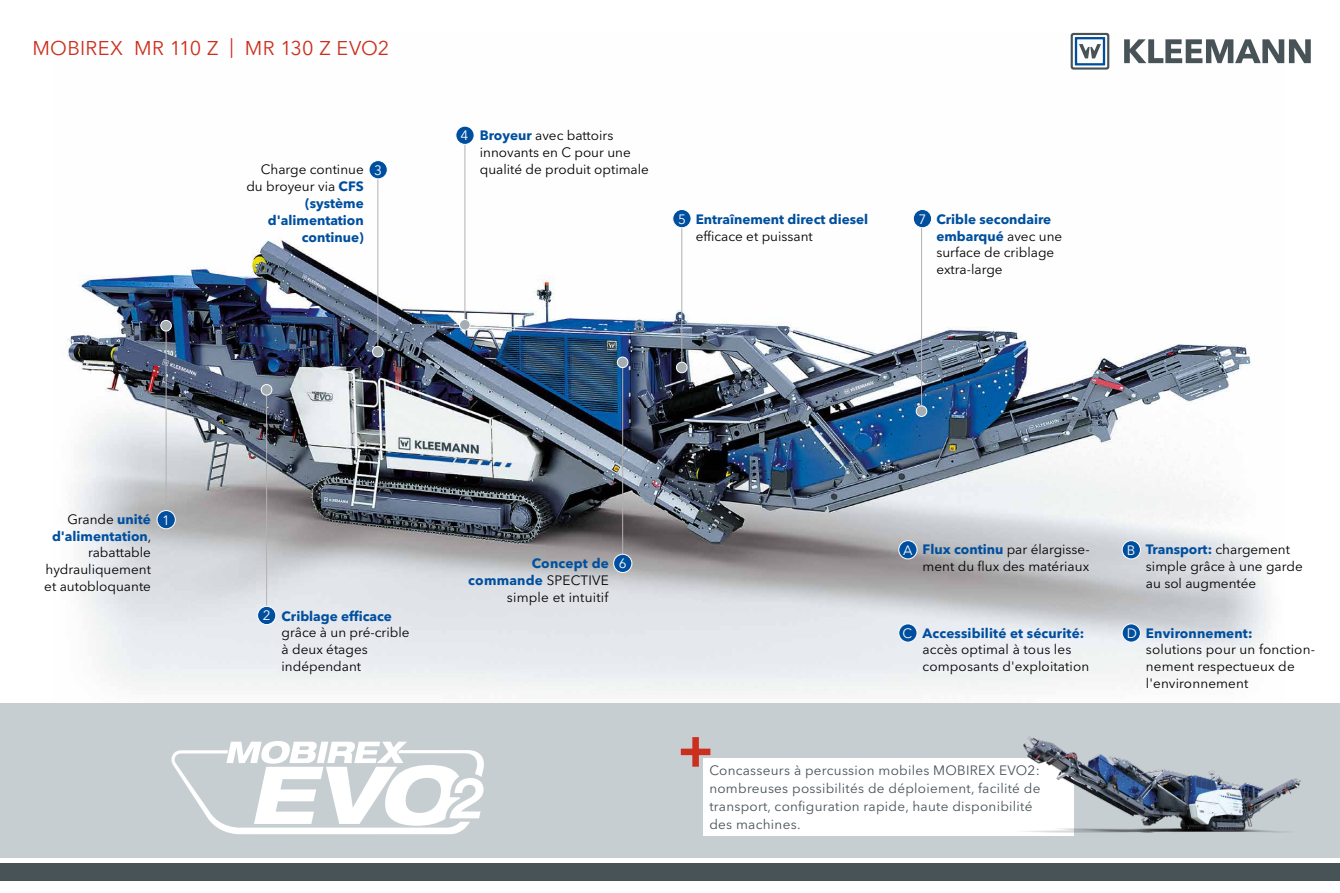
<style>
.page{position:relative;width:1340px;height:893px;background:#fff}
.page>*{position:absolute;margin:0;border:0;box-sizing:border-box;transform-origin:0 0}
.t1{font:19.8px "Avenir Next LT Pro";letter-spacing:.015em;color:#cb2f1d}
.t2{font:13.5px/16.9px "Avenir Next LT Pro";color:#000}
.t3{font:13.5px/18px "Avenir Next LT Pro";letter-spacing:.02em;color:#485358}
.t4{font:700 13.5px/16.9px "Avenir Next LT Pro";color:#004f9f;text-align:right}
.t5{font:13.5px "Avenir Next LT Pro";color:#fff}
.s1{font-weight:400;color:#000}
.s2{font-weight:700;color:#004f9f}
</style>
<div class="page">
<img style="left:54px;top:34px;width:1230px;height:670px">
<div style="left:0;top:704px;width:1339px;height:154px;background:#c7ced2"></div>
<div style="left:0;top:862px;width:1339px;height:18px;background:#485358"></div>
<hr style="left:166px;top:325px;width:1px;height:193px;background:#b3b2b2">
<div style="left:161px;top:320px;width:10px;height:11px;background:#a3adb2;border-radius:50%"></div>
<div style="left:160px;top:320px;width:12px;height:11px;border:1px solid #fff;border-radius:50%"></div>
<hr style="left:266px;top:389px;width:1px;height:223px;background:#b3b2b2">
<div style="left:261px;top:385px;width:11px;height:10px;background:#a3adb2;border-radius:50%"></div>
<div style="left:261px;top:384px;width:11px;height:11px;border:1px solid #fff;border-radius:50%"></div>
<hr style="left:622px;top:363px;width:1px;height:208px;background:#b3b2b2">
<div style="left:617px;top:357px;width:11px;height:11px;background:#a3adb2;border-radius:50%"></div>
<div style="left:617px;top:357px;width:11px;height:11px;border:1px solid #fff;border-radius:50%"></div>
<hr style="left:377px;top:172px;width:1px;height:180px;background:#b3b2b2">
<div style="left:372px;top:346px;width:11px;height:11px;background:#a3adb2;border-radius:50%"></div>
<div style="left:372px;top:346px;width:11px;height:11px;border:1px solid #fff;border-radius:50%"></div>
<hr style="left:464px;top:143px;width:1px;height:182px;background:#b3b2b2">
<div style="left:459px;top:320px;width:11px;height:10px;background:#a3adb2;border-radius:50%"></div>
<div style="left:459px;top:319px;width:11px;height:11px;border:1px solid #fff;border-radius:50%"></div>
<hr style="left:921px;top:219px;width:1px;height:193px;background:#b3b2b2">
<div style="left:916px;top:406px;width:10px;height:10px;background:#a3adb2;border-radius:50%"></div>
<div style="left:915px;top:406px;width:12px;height:11px;border:1px solid #fff;border-radius:50%"></div>
<div style="left:369px;top:161px;width:18px;height:18px;background:#004f9f;border-radius:50%"></div>
<div style="left:369px;top:160px;width:18px;height:19px;border:1px solid #fff;border-radius:50%"></div>
<div style="left:456px;top:126px;width:18px;height:18px;background:#004f9f;border-radius:50%"></div>
<div style="left:455px;top:126px;width:19px;height:19px;border:1px solid #fff;border-radius:50%"></div>
<hr style="left:681px;top:221px;width:1px;height:147px;background:#b3b2b2">
<div style="left:676px;top:362px;width:11px;height:11px;background:#a3adb2;border-radius:50%"></div>
<div style="left:676px;top:362px;width:11px;height:11px;border:1px solid #fff;border-radius:50%"></div>
<div style="left:672px;top:209px;width:19px;height:19px;background:#004f9f;border-radius:50%"></div>
<div style="left:672px;top:209px;width:19px;height:19px;border:1px solid #fff;border-radius:50%"></div>
<div style="left:913px;top:209px;width:18px;height:19px;background:#004f9f;border-radius:50%"></div>
<div style="left:913px;top:209px;width:18px;height:19px;border:1px solid #fff;border-radius:50%"></div>
<div style="left:613px;top:554px;width:19px;height:18px;background:#004f9f;border-radius:50%"></div>
<div style="left:613px;top:554px;width:19px;height:19px;border:1px solid #fff;border-radius:50%"></div>
<div style="left:257px;top:606px;width:19px;height:19px;background:#004f9f;border-radius:50%"></div>
<div style="left:257px;top:606px;width:19px;height:19px;border:1px solid #fff;border-radius:50%"></div>
<div style="left:157px;top:511px;width:18px;height:18px;background:#004f9f;border-radius:50%"></div>
<div style="left:157px;top:510px;width:18px;height:19px;border:1px solid #fff;border-radius:50%"></div>
<svg style="left:681px;top:737px;width:29px;height:30px"></svg>
<div style="left:703px;top:758px;width:370px;height:78px;background:#fff"></div>
<svg style="left:1124px;top:39px;width:186px;height:24px"></svg>
<svg style="left:1070px;top:33px;width:39px;height:37px"></svg>
<svg style="left:171px;top:741px;width:313px;height:93px"></svg>
<img style="left:1013px;top:678px;width:297px;height:185px">
<div style="left:898px;top:624px;width:19px;height:18px;background:#004f9f;border-radius:50%"></div>
<div style="left:898px;top:624px;width:19px;height:18px;border:1px solid #fff;border-radius:50%"></div>
<div style="left:898px;top:541px;width:19px;height:18px;background:#004f9f;border-radius:50%"></div>
<div style="left:898px;top:540px;width:19px;height:19px;border:1px solid #fff;border-radius:50%"></div>
<div style="left:1122px;top:541px;width:18px;height:18px;background:#004f9f;border-radius:50%"></div>
<div style="left:1121px;top:540px;width:19px;height:19px;border:1px solid #fff;border-radius:50%"></div>
<div style="left:1122px;top:624px;width:18px;height:18px;background:#004f9f;border-radius:50%"></div>
<div style="left:1121px;top:624px;width:19px;height:18px;border:1px solid #fff;border-radius:50%"></div>
<h1 class="t1" style="left:32px;top:36px;width:358px">MOBIREX MR 110 Z | MR 130 Z EVO2</h1>
<p class="t4" style="left:246px;top:161px;width:119px"><span class="s1">Charge continue du broyeur via</span> CFS (système d'alimentation continue)</p>
<p class="t5" style="left:374px;top:162px;width:9px">3</p>
<p class="t5" style="left:460px;top:127px;width:9px">4</p>
<p class="t2" style="left:480px;top:127px;width:171px"><span class="s2">Broyeur</span> avec battoirs innovants en C pour une qualité de produit optimale</p>
<p class="t4" style="left:695px;top:210px;width:174px">Entraînement direct diesel</p>
<p class="t2" style="left:695px;top:227px;width:119px">efficace et puissant</p>
<p class="t5" style="left:678px;top:211px;width:9px">5</p>
<p class="t5" style="left:918px;top:211px;width:9px">7</p>
<p class="t2" style="left:936px;top:211px;width:127px"><span class="s2">Crible secondaire embarqué</span> avec une surface de criblage extra-large</p>
<p class="t2" style="left:44px;top:510px;width:109px;text-align:right">Grande <span class="s2">unité d'alimentation</span>, rabattable hydrauliquement et autobloquante</p>
<p class="t5" style="left:162px;top:512px;width:9px">1</p>
<p class="t5" style="left:263px;top:608px;width:9px">2</p>
<p class="t4" style="left:281px;top:607px;width:112px">Criblage efficace</p>
<p class="t2" style="left:281px;top:624px;width:129px">grâce à un pré-crible à deux étages indépendant</p>
<p class="t2" style="left:468px;top:555px;width:142px;text-align:right"><span class="s2">Concept de commande</span> SPECTIVE simple et intuitif</p>
<p class="t5" style="left:619px;top:555px;width:9px">6</p>
<p class="t2" style="left:922px;top:541px;width:169px"><span class="s2">Flux continu</span> par élargisse&shy;ment du flux des matériaux</p>
<p class="t5" style="left:903px;top:542px;width:11px">A</p>
<p class="t2" style="left:1145px;top:541px;width:158px"><span class="s2">Transport:</span> chargement simple grâce à une garde au sol augmentée</p>
<p class="t5" style="left:1126px;top:542px;width:10px">B</p>
<p class="t5" style="left:902px;top:625px;width:11px">C</p>
<p class="t4" style="left:922px;top:624px;width:163px">Accessibilité et sécurité:</p>
<p class="t2" style="left:922px;top:641px;width:168px">accès optimal à tous les composants d'exploitation</p>
<p class="t3" style="left:709px;top:761px;width:333px">Concasseurs à percussion mobiles MOBIREX EVO2: nombreuses possibilités de déploiement, facilité de transport, configuration rapide, haute disponibilité des machines.</p>
<p class="t5" style="left:1126px;top:625px;width:12px">D</p>
<p class="t4" style="left:1145px;top:624px;width:108px">Environnement:</p>
<p class="t2" style="left:1145px;top:641px;width:170px">solutions pour un fonction&shy;nement respectueux de l'environnement</p>
</div>
